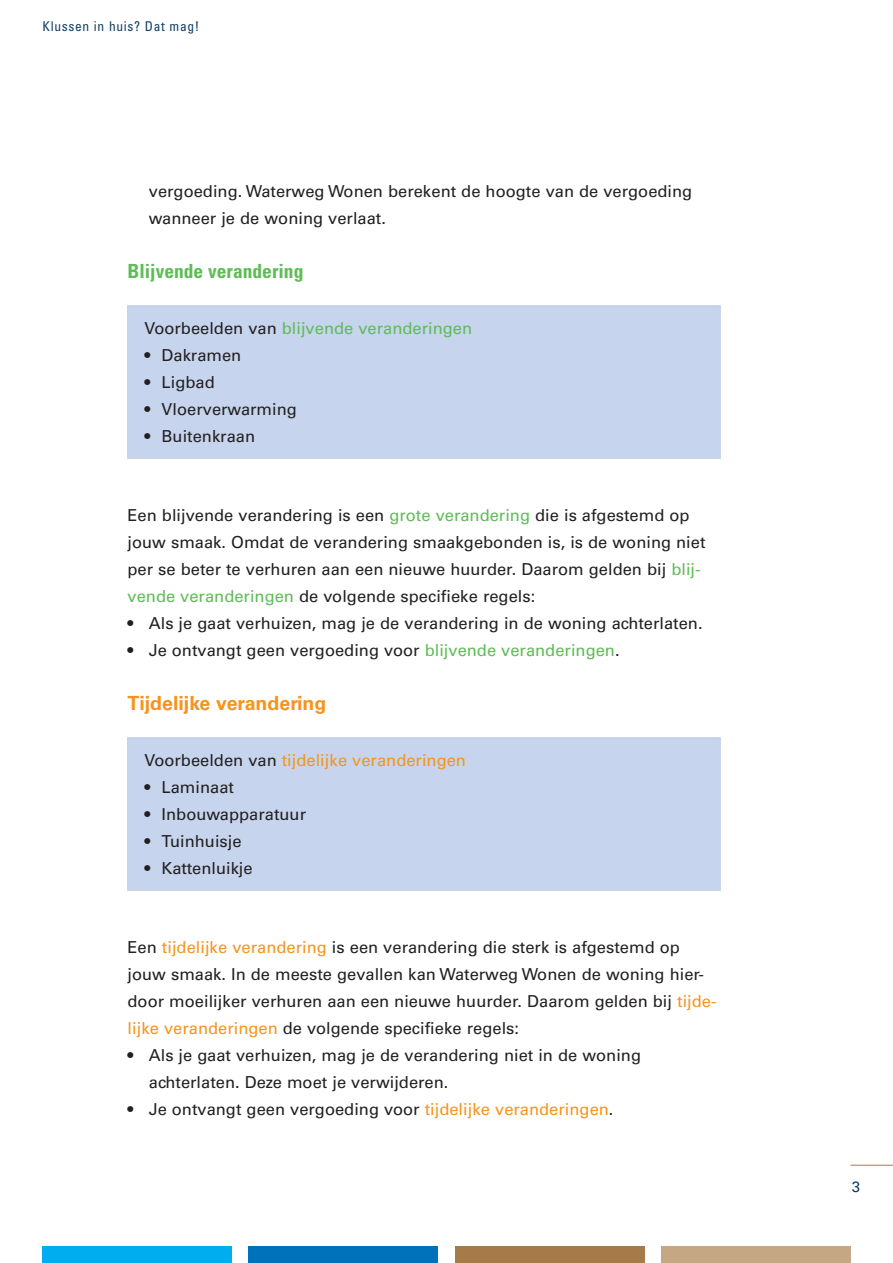
<style>
.page{position:relative;width:893px;height:1263px;background:#fff}
.page>*{position:absolute;margin:0;border:0;box-sizing:border-box;transform-origin:0 0}
._4__Kopje_klein{font:700 19.5px "Univers LT Std";color:#f7931d}
._4__Kopje_klein-2{font:700 condensed 19.5px "Univers LT Std";color:#5ebc55}
._1__Platte_tekst{font:16.5px/27px "Univers LT Std";color:#231f20}
._1__Kader_tekst{font:16.5px "Univers LT Std";color:#f7931d}
._1__Kader_tekst-2{font:16.5px "Univers LT Std";color:#5ebc55}
.t1{font:15px "Univers LT Std";color:#113f64}
.t2{font:condensed 13.5px "Univers LT Std";letter-spacing:.05em;color:#113f64}
.s1{color:#231f20}
.s2{color:#5ebc55}
.s3{color:#f7931d}
</style>
<div class="page">
<hr style="left:850px;top:1165px;width:43px;height:1px;background:#a67b49">
<div style="left:43px;top:1246px;width:189px;height:17px;background:#00aeef"></div>
<div style="left:249px;top:1246px;width:189px;height:17px;background:#0072bc"></div>
<div style="left:455px;top:1246px;width:189px;height:17px;background:#a67b49"></div>
<div style="left:661px;top:1246px;width:189px;height:17px;background:#c5a784"></div>
<div style="left:128px;top:305px;width:593px;height:154px;background:#c6d5ed"></div>
<div style="left:128px;top:737px;width:593px;height:154px;background:#c6d5ed"></div>
<p class="t2" style="left:43px;top:17px;width:158px">Klussen in huis? Dat mag!</p>
<p class="_1__Platte_tekst" style="left:149px;top:178px;width:545px">vergoeding. Waterweg Wonen berekent de hoogte van de vergoeding wanneer je de woning verlaat.</p>
<p class="_4__Kopje_klein-2" style="left:128px;top:259px;width:177px">Blijvende verandering</p>
<p class="_1__Kader_tekst-2" style="left:145px;top:318px;width:329px"><span class="s1">Voorbeelden van</span> blijvende veranderingen</p>
<p class="_1__Platte_tekst" style="left:145px;top:342px;width:98px">• Dakramen</p>
<p class="_1__Platte_tekst" style="left:145px;top:369px;width:72px">• Ligbad</p>
<p class="_1__Platte_tekst" style="left:145px;top:396px;width:154px">• Vloerverwarming</p>
<p class="_1__Platte_tekst" style="left:145px;top:423px;width:112px">• Buitenkraan</p>
<p class="_1__Platte_tekst" style="left:128px;top:502px;width:579px">Een blijvende verandering is een <span class="s2">grote verandering</span> die is afgestemd op jouw smaak. Omdat de verandering smaakgebonden is, is de woning niet per se beter te verhuren aan een nieuwe huurder. Daarom gelden bij <span class="s2">blij&shy;vende veranderingen</span> de volgende specifieke regels:</p>
<p class="_1__Platte_tekst" style="left:128px;top:610px;width:576px">• Als je gaat verhuizen, mag je de verandering in de woning achterlaten.</p>
<p class="_1__Platte_tekst" style="left:128px;top:637px;width:493px">• Je ontvangt geen vergoeding voor <span class="s2">blijvende veranderingen</span>.</p>
<p class="_4__Kopje_klein" style="left:128px;top:692px;width:200px">Tijdelijke verandering</p>
<p class="_1__Kader_tekst" style="left:145px;top:750px;width:323px"><span class="s1">Voorbeelden van</span> tijdelijke veranderingen</p>
<p class="_1__Platte_tekst" style="left:145px;top:774px;width:91px">• Laminaat</p>
<p class="_1__Platte_tekst" style="left:145px;top:801px;width:163px">• Inbouwapparatuur</p>
<p class="_1__Platte_tekst" style="left:145px;top:828px;width:99px">• Tuinhuisje</p>
<p class="_1__Platte_tekst" style="left:145px;top:855px;width:110px">• Kattenluikje</p>
<p class="_1__Platte_tekst" style="left:128px;top:934px;width:590px">Een <span class="s3">tijdelijke verandering</span> is een verandering die sterk is afgestemd op jouw smaak. In de meeste gevallen kan Waterweg Wonen de woning hier&shy;door moeilijker verhuren aan een nieuwe huurder. Daarom gelden bij <span class="s3">tijde&shy;lijke veranderingen</span> de volgende specifieke regels:</p>
<p class="_1__Platte_tekst" style="left:149px;top:1042px;width:494px;text-indent:-21px">• Als je gaat verhuizen, mag je de verandering niet in de woning achterlaten. Deze moet je verwijderen.</p>
<p class="_1__Platte_tekst" style="left:128px;top:1096px;width:487px">• Je ontvangt geen vergoeding voor <span class="s3">tijdelijke veranderingen</span>.</p>
<p class="t1" style="left:852px;top:1178px;width:10px">3</p>
</div>
